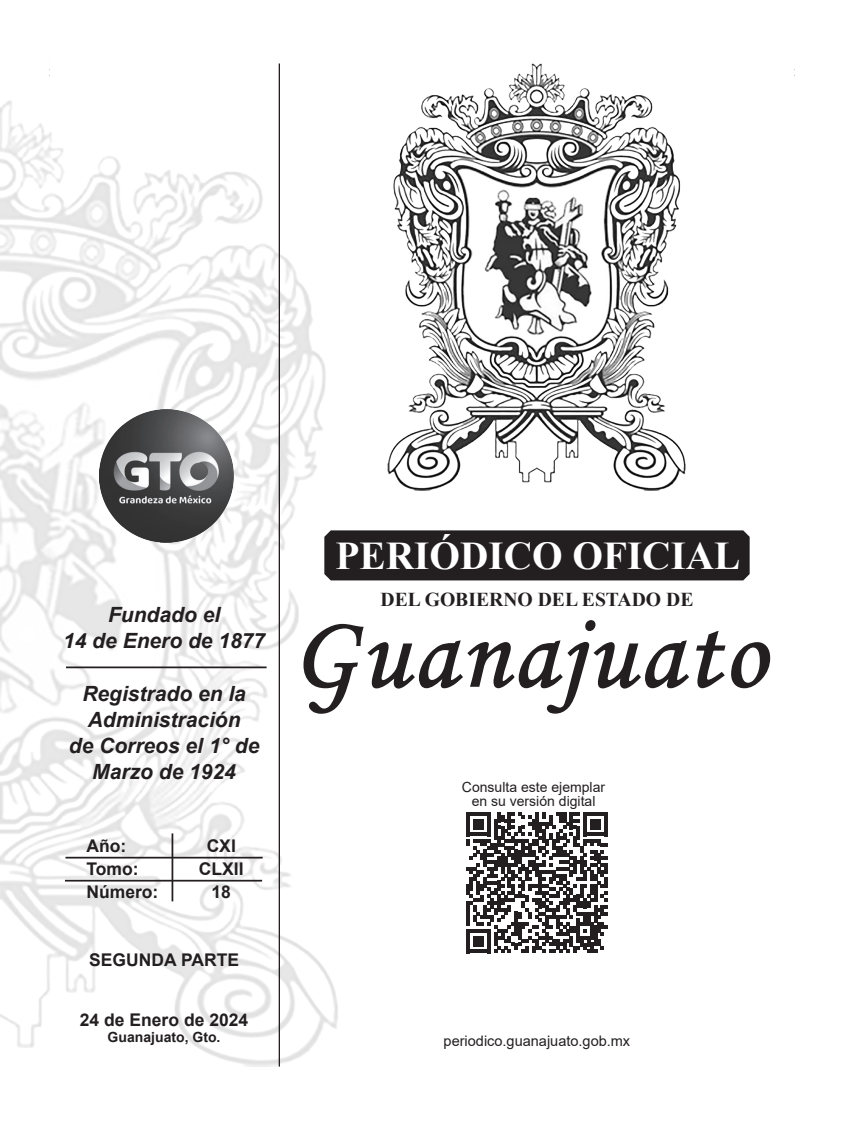
<style>
.page{position:relative;width:844px;height:1141px;background:#fff}
.page>*{position:absolute;margin:0;border:0;box-sizing:border-box;transform-origin:0 0}
.t1{font:700 39.2px "Times New Roman";color:#fff}
.t2{font:italic 700 21px/26.2px "Arial";color:#231f20;text-align:center}
.t3{font:700 19.6px "Times New Roman";color:#231f20}
.t4{font:700 17.5px "Arial";color:#231f20}
.t5{font:14.53px "Arial";color:#231f20}
.t6{font:14px/14px "Arial";color:#231f20;text-align:center}
.t7{font:700 14px "Arial";color:#231f20}
</style>
<div class="page">
<img style="left:0;top:100px;width:338px;height:967px">
<hr style="left:278px;top:63px;width:2px;height:1004px;background:#231f20">
<img style="left:388px;top:63px;width:297px;height:427px">
<div style="left:324px;top:530px;width:425px;height:50px;background:#231f20"></div>
<svg style="left:302px;top:619px;width:468px;height:96px"></svg>
<svg style="left:466px;top:812px;width:141px;height:141px"></svg>
<img style="left:100px;top:409px;width:133px;height:134px">
<hr style="left:66px;top:666px;width:200px;height:2px;background:#231f20">
<hr style="left:65px;top:857px;width:197px;height:1px;background:#231f20">
<hr style="left:65px;top:880px;width:197px;height:2px;background:#231f20">
<hr style="left:171px;top:833px;width:2px;height:68px;background:#231f20">
<p class="t2" style="left:63px;top:602px;width:203px">Fundado el<br>14 de Enero de 1877</p>
<p class="t2" style="left:69px;top:681px;width:192px">Registrado en la<br>Administración<br>de Correos el 1° de<br>Marzo de 1924</p>
<p class="t4" style="left:86px;top:834px;width:41px">Año:</p>
<p class="t4" style="left:207px;top:834px;width:31px">CXI</p>
<p class="t4" style="left:86px;top:856px;width:54px">Tomo:</p>
<p class="t4" style="left:199px;top:856px;width:46px">CLXII</p>
<p class="t4" style="left:86px;top:879px;width:73px">Número:</p>
<p class="t4" style="left:211px;top:879px;width:21px">18</p>
<p class="t4" style="left:89px;top:947px;width:151px">SEGUNDA PARTE</p>
<p class="t4" style="left:80px;top:1007px;width:170px">24 de Enero de 2024</p>
<p class="t7" style="left:108px;top:1027px;width:114px">Guanajuato, Gto.</p>
<h1 class="t1" style="left:335px;top:527px;width:406px">PERIÓDICO OFICIAL</h1>
<p class="t3" style="left:380px;top:586px;width:314px">DEL GOBIERNO DEL ESTADO DE</p>
<p class="t6" style="left:462px;top:779px;width:145px">Consulta este ejemplar en su versión digital</p>
<p class="t5" style="left:443px;top:1031px;width:188px">periodico.guanajuato.gob.mx</p>
</div>
